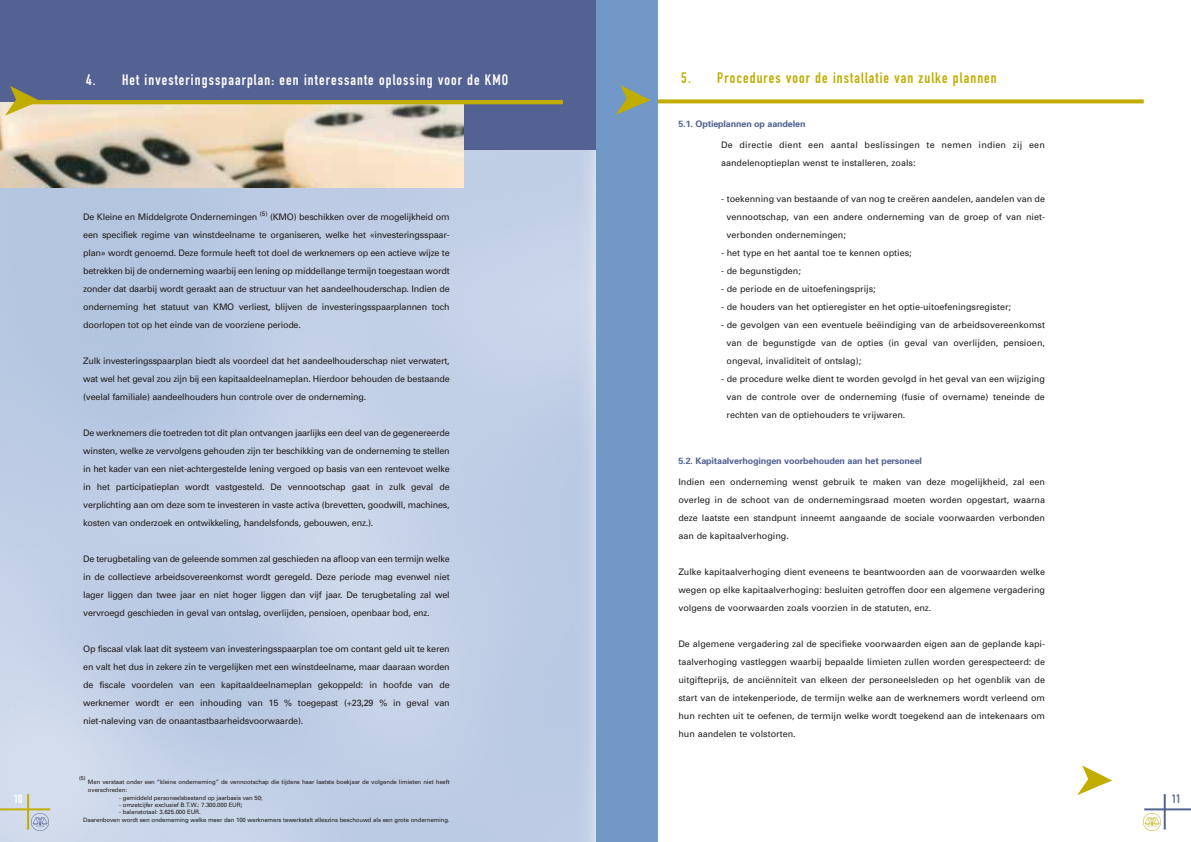
<style>
.page{position:relative;width:1191px;height:842px;background:#fff}
.page>*{position:absolute;margin:0;border:0;box-sizing:border-box;transform-origin:0 0}
.t1{font:15px "DIN Engschrift Alternate";letter-spacing:.075em;color:#fff}
.t2{font:15px "DIN Engschrift Alternate";letter-spacing:.075em;color:#c0ad00}
.t3{font:12px "DIN Engschrift Alternate";color:#fff}
.t4{font:12px "DIN Engschrift Alternate";color:#536292}
.t5{font:9px/18px "Univers";color:#231f1f;text-align:justify}
.t6{font:700 9px "Univers";letter-spacing:-.015em;color:#536292}
.t7{font:9px/18px "Univers";letter-spacing:.02em;color:#231f1f}
.t8{font:9px "Univers";letter-spacing:-.02em;color:#231f1f}
.t9{font:6.5px "Univers";color:#231f1f}
.t10{font:6px/7.2px "Univers";letter-spacing:-.015em;color:#231f1f}
.t11{font:5.5px "Univers";color:#231f1f}
.s1{color:#fff}
</style>
<div class="page">
<svg style="left:658px;top:99px;width:486px;height:4px;background:#c6b51a"></svg>
<div style="left:595px;top:0;width:63px;height:842px;background:#7198c6"></div>
<img style="left:0;top:149px;width:595px;height:693px">
<div style="left:0;top:0;width:595px;height:149px;background:#536292"></div>
<img style="left:31px;top:814px;width:17px;height:16px">
<hr style="left:0;top:808px;width:50px;height:2px;background:#c0ad00">
<hr style="left:27px;top:794px;width:2px;height:36px;background:#c0ad00">
<img style="left:0;top:102px;width:464px;height:85px">
<hr style="left:22px;top:100px;width:541px;height:4px;background:#c0ad00">
<img style="left:1144px;top:814px;width:17px;height:16px">
<hr style="left:1144px;top:808px;width:47px;height:2px;background:#536292">
<hr style="left:1164px;top:794px;width:2px;height:36px;background:#536292">
<svg style="left:5px;top:86px;width:35px;height:30px"></svg>
<svg style="left:616px;top:85px;width:35px;height:30px"></svg>
<svg style="left:1077px;top:765px;width:35px;height:30px"></svg>
<h2 class="t3" style="left:14px;top:794px;width:10px">10</h2>
<h1 class="t1" style="left:86px;top:74px;width:424px">4. Het investeringsspaarplan: een interessante oplossing voor de KMO</h1>
<h1 class="t2" style="left:681px;top:72px;width:317px">5. Procedures voor de installatie van zulke plannen</h1>
<p class="t8" style="left:83px;top:214px;width:176px">De Kleine en Middelgrote Ondernemingen</p>
<p class="t9" style="left:260px;top:211px;width:9px">(5)</p>
<p class="t5" style="left:83px;top:209px;width:368px;text-indent:187px">(KMO) beschikken over de mogelijkheid om een specifiek regime van winstdeelname te organiseren, welke het «investeringsspaar&shy;plan» wordt genoemd. Deze formule heeft tot doel de werknemers op een actieve wijze te betrekken bij de onderneming waarbij een lening op middellange termijn toegestaan wordt zonder dat daarbij wordt geraakt aan de structuur van het aandeelhouderschap. Indien de onderneming het statuut van KMO verliest, blijven de investeringsspaarplannen toch doorlopen tot op het einde van de voorziene periode.</p>
<p class="t5" style="left:83px;top:353px;width:368px">Zulk investeringsspaarplan biedt als voordeel dat het aandeelhouderschap niet verwatert, wat wel het geval zou zijn bij een kapitaaldeelnameplan. Hierdoor behouden de bestaande (veelal familiale) aandeelhouders hun controle over de onderneming.</p>
<p class="t5" style="left:83px;top:425px;width:368px">De werknemers die toetreden tot dit plan ontvangen jaarlijks een deel van de gegenereerde winsten, welke ze vervolgens gehouden zijn ter beschikking van de onderneming te stellen in het kader van een niet-achtergestelde lening vergoed op basis van een rentevoet welke in het participatieplan wordt vastgesteld. De vennootschap gaat in zulk geval de verplichting aan om deze som te investeren in vaste activa (brevetten, goodwill, machines, kosten van onderzoek en ontwikkeling, handelsfonds, gebouwen, enz.).</p>
<p class="t5" style="left:83px;top:551px;width:368px">De terugbetaling van de geleende sommen zal geschieden na afloop van een termijn welke in de collectieve arbeidsovereenkomst wordt geregeld. Deze periode mag evenwel niet lager liggen dan twee jaar en niet hoger liggen dan vijf jaar. De terugbetaling zal wel vervroegd geschieden in geval van ontslag, overlijden, pensioen, openbaar bod, enz.</p>
<p class="t5" style="left:83px;top:641px;width:368px">Op fiscaal vlak laat dit systeem van investeringsspaarplan toe om contant geld uit te keren en valt het dus in zekere zin te vergelijken met een winstdeelname, maar daaraan worden de fiscale voordelen van een kapitaaldeelnameplan gekoppeld: in hoofde van de werknemer wordt er een inhouding van 15 % toegepast (+23,29 % in geval van niet-naleving van de onaantastbaarheidsvoorwaarde).</p>
<p class="t11" style="left:79px;top:776px;width:8px">(5)</p>
<p class="t10" style="left:88px;top:779px;width:363px">Men verstaat onder een “kleine onderneming” de vennootschap die tijdens haar laatste boekjaar de volgende limieten niet heeft overschreden:</p>
<p class="t10" style="left:119px;top:795px;width:145px">- gemiddeld personeelsbestand op jaarbasis van 50;</p>
<p class="t10" style="left:119px;top:802px;width:125px">- omzetcijfer exclusief B.T.W.: 7.300.000 EUR;</p>
<p class="t10" style="left:83px;top:809px;width:368px;text-indent:36px">- balanstotaal: 3.625.000 EUR.<br>Daarenboven wordt een onderneming welke meer dan 100 werknemers tewerkstelt alleszins beschouwd als een grote onderneming.</p>
<p class="t6" style="left:678px;top:120px;width:245px">5.1. Optieplannen op aandelen<span class="s1">Plans d’options sur actions</span></p>
<p class="t7" style="left:721px;top:136px;width:325px">De directie dient een aantal beslissingen te nemen indien zij een aandelenoptieplan wenst te installeren, zoals:</p>
<p class="t5" style="left:727px;top:190px;width:320px;text-indent:-6px">- toekenning van bestaande of van nog te creëren aandelen, aandelen van de vennootschap, van een andere onderneming van de groep of van niet&shy;verbonden ondernemingen;</p>
<p class="t5" style="left:721px;top:244px;width:192px">- het type en het aantal toe te kennen opties;</p>
<p class="t5" style="left:721px;top:262px;width:81px">- de begunstigden;</p>
<p class="t5" style="left:721px;top:280px;width:156px">- de periode en de uitoefeningsprijs;</p>
<p class="t5" style="left:721px;top:298px;width:291px">- de houders van het optieregister en het optie-uitoefeningsregister;</p>
<p class="t5" style="left:727px;top:316px;width:320px;text-indent:-6px">- de gevolgen van een eventuele beëindiging van de arbeidsovereenkomst van de begunstigde van de opties (in geval van overlijden, pensioen, ongeval, invaliditeit of ontslag);</p>
<p class="t5" style="left:727px;top:370px;width:320px;text-indent:-6px">- de procedure welke dient te worden gevolgd in het geval van een wijziging van de controle over de onderneming (fusie of overname) teneinde de rechten van de optiehouders te vrijwaren.</p>
<p class="t6" style="left:678px;top:457px;width:316px">5.2. Kapitaalverhogingen voorbehouden aan het personeel<span class="s1">ations de capital</span></p>
<p class="t5" style="left:678px;top:473px;width:368px">Indien een onderneming wenst gebruik te maken van deze mogelijkheid, zal een overleg in de schoot van de ondernemingsraad moeten worden opgestart, waarna deze laatste een standpunt inneemt aangaande de sociale voorwaarden verbonden aan de kapitaalverhoging.</p>
<p class="t5" style="left:678px;top:563px;width:368px">Zulke kapitaalverhoging dient eveneens te beantwoorden aan de voorwaarden welke wegen op elke kapitaalverhoging: besluiten getroffen door een algemene vergadering volgens de voorwaarden zoals voorzien in de statuten, enz.</p>
<p class="t5" style="left:678px;top:635px;width:368px">De algemene vergadering zal de specifieke voorwaarden eigen aan de geplande kapi&shy;taalverhoging vastleggen waarbij bepaalde limieten zullen worden gerespecteerd: de uitgifteprijs, de anciënniteit van elkeen der personeelsleden op het ogenblik van de start van de intekenperiode, de termijn welke aan de werknemers wordt verleend om hun rechten uit te oefenen, de termijn welke wordt toegekend aan de intekenaars om hun aandelen te volstorten.</p>
<h2 class="t4" style="left:1172px;top:794px;width:10px">11</h2>
</div>
